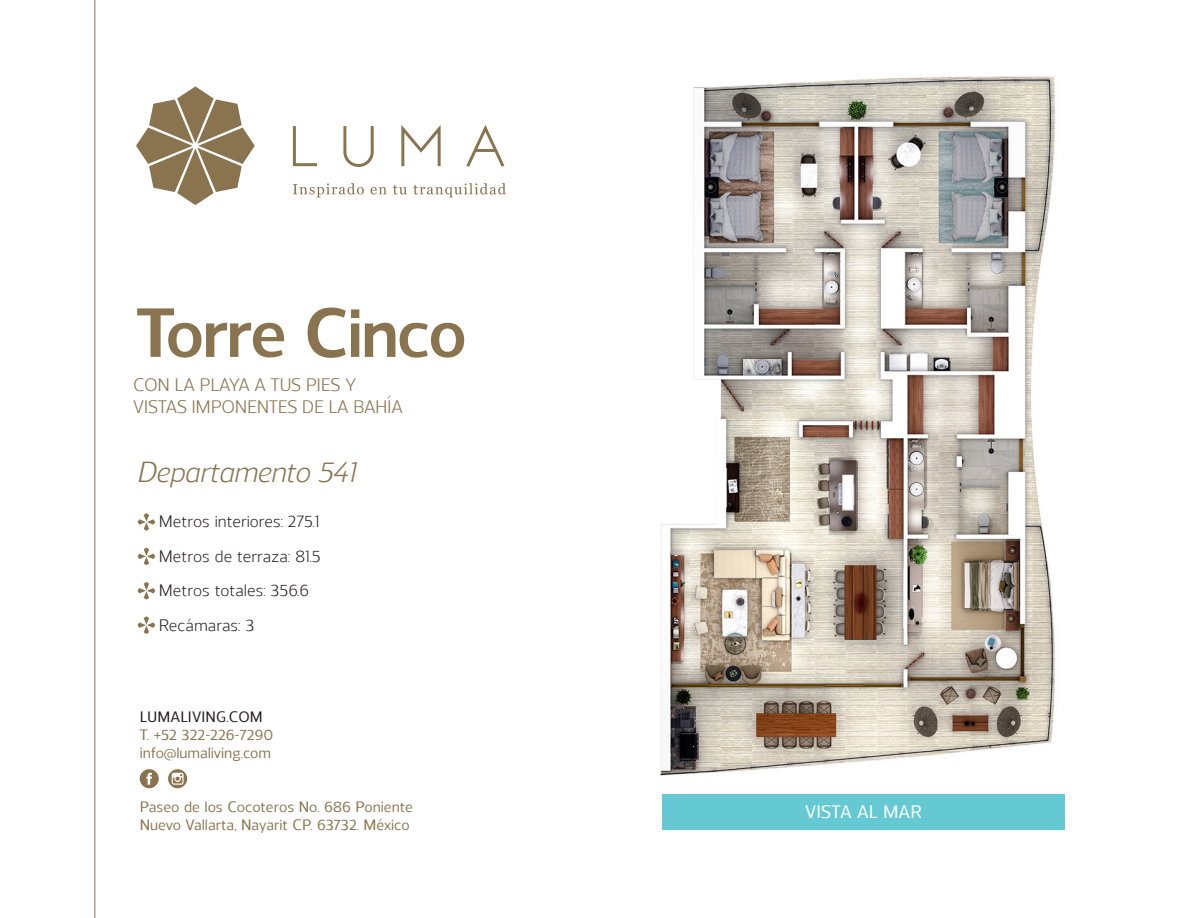
<style>
.page{position:relative;width:1188px;height:918px;background:#fff}
.page>*{position:absolute;margin:0;border:0;box-sizing:border-box;transform-origin:0 0}
.t1{font:700 69.15px "Regan";letter-spacing:-.025em;color:#89744f}
.t2{font:italic 28.95px "Regan";letter-spacing:-.025em;color:#89744f}
.t3{font:18px/21.6px "Regan";letter-spacing:-.02em;color:#89744f}
.t4{font:500 18px "Regan";color:#fff}
.t5{font:16.5px "Regan";color:#231f20}
.t6{font:500 15px/18px "Regan";color:#89744f}
.t7{font:500 15px "Regan";letter-spacing:.01em;color:#231f20}
</style>
<div class="page">
<svg style="left:293px;top:126px;width:24px;height:40px"></svg>
<svg style="left:343px;top:126px;width:31px;height:41px"></svg>
<svg style="left:401px;top:125px;width:40px;height:41px"></svg>
<svg style="left:466px;top:125px;width:38px;height:42px"></svg>
<svg style="left:136px;top:86px;width:119px;height:119px"></svg>
<svg style="left:293px;top:183px;width:71px;height:14px"></svg>
<svg style="left:371px;top:187px;width:16px;height:7px"></svg>
<svg style="left:393px;top:185px;width:14px;height:9px"></svg>
<svg style="left:413px;top:183px;width:93px;height:14px"></svg>
<img style="left:660px;top:76px;width:396px;height:700px">
<div style="left:662px;top:794px;width:403px;height:36px;background:#64c9d3"></div>
<hr style="left:94px;top:0;width:1px;height:918px;background:#89744f">
<svg style="left:138px;top:513px;width:17px;height:18px"></svg>
<svg style="left:138px;top:547px;width:17px;height:18px"></svg>
<svg style="left:138px;top:582px;width:17px;height:18px"></svg>
<svg style="left:138px;top:616px;width:17px;height:18px"></svg>
<div style="left:140px;top:769px;width:19px;height:19px;background:#89744f;border-radius:50%"></div>
<svg style="left:146px;top:773px;width:6px;height:12px"></svg>
<svg style="left:168px;top:769px;width:19px;height:19px"></svg>
<svg style="left:172px;top:773px;width:12px;height:12px"></svg>
<p class="t1" style="left:136px;top:282px;width:332px">Torre Cinco</p>
<p class="t3" style="left:133px;top:373px;width:271px">CON LA PLAYA A TUS PIES Y<br>VISTAS IMPONENTES DE LA BAHÍA</p>
<p class="t2" style="left:136px;top:451px;width:221px">Departamento 541</p>
<p class="t5" style="left:159px;top:510px;width:162px">Metros interiores: 275.1</p>
<p class="t5" style="left:159px;top:544px;width:164px">Metros de terraza: 81.5</p>
<p class="t5" style="left:159px;top:579px;width:152px">Metros totales: 356.6</p>
<p class="t5" style="left:159px;top:613px;width:97px">Recámaras: 3</p>
<p class="t7" style="left:140px;top:706px;width:125px">LUMALIVING.COM</p>
<p class="t6" style="left:140px;top:725px;width:135px">T. +52 322-226-7290</p>
<p class="t6" style="left:140px;top:743px;width:133px">info@lumaliving.com</p>
<p class="t6" style="left:140px;top:797px;width:275px">Paseo de los Cocoteros No. 686 Poniente<br>Nuevo Vallarta, Nayarit CP. 63732. México</p>
<p class="t4" style="left:805px;top:799px;width:118px">VISTA AL MAR</p>
</div>
